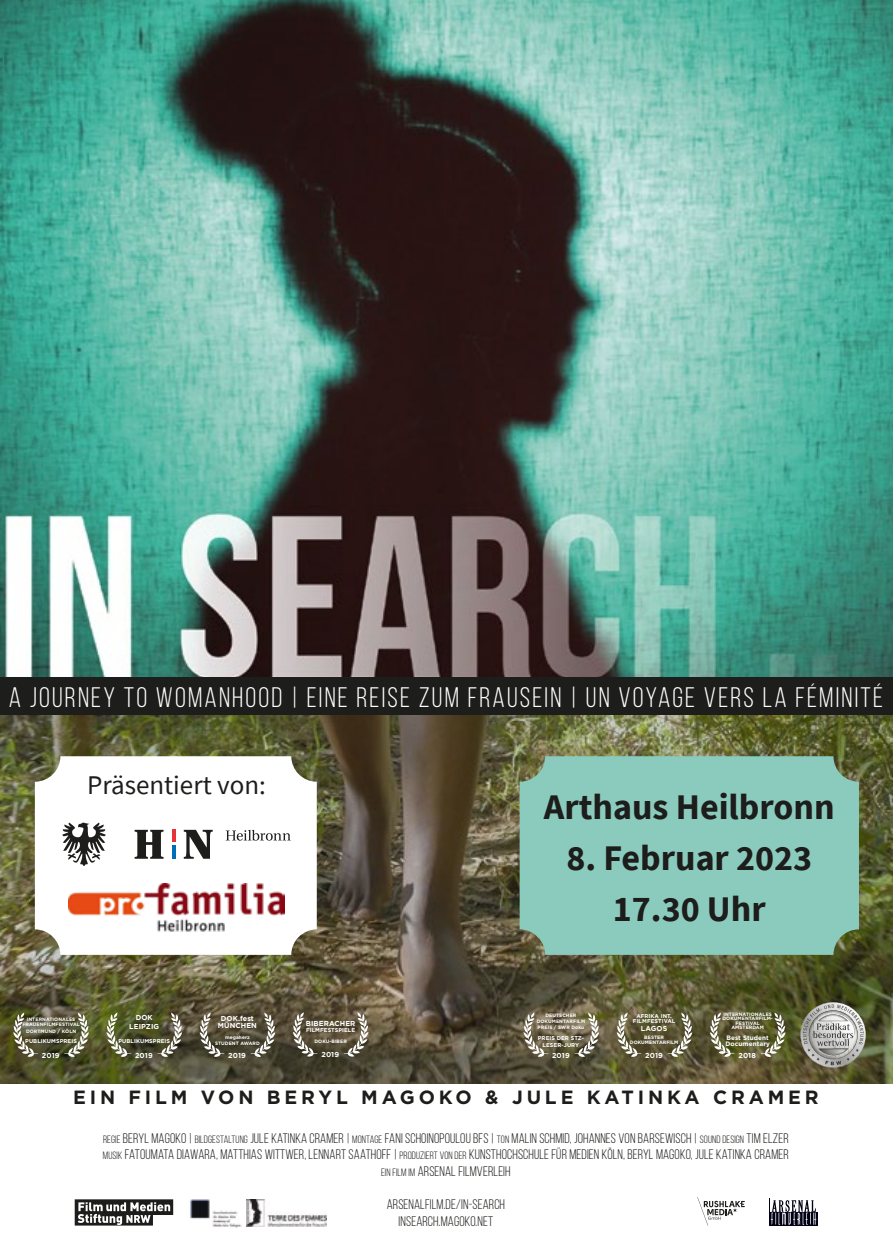
<style>
.page{position:relative;width:893px;height:1259px;background:#fff}
.page>*{position:absolute;margin:0;border:0;box-sizing:border-box;transform-origin:0 0}
.t1{font:700 36px "Source Sans Pro";color:#1d1d1b}
.t2{font:28.2px "Bebas Neue";letter-spacing:.08em;color:#fff}
.t3{font:27px "Source Sans Pro";color:#1d1d1b}
.t4{font:700 19.2px "Gotham";letter-spacing:.2em;color:#1d1d1b}
.t5{font:13.8px/16.5px "Bebas Neue";letter-spacing:.01em;color:#1d1d1b;text-align:center}
.t6{font:700 7.2px/7.2px "Gotham";letter-spacing:.01em;color:#fff;text-align:center}
.t7{font:700 6.3px/6.3px "Gotham";letter-spacing:.01em;color:#fff}
.t8{font:700 5.7px/5.7px "Gotham";letter-spacing:.01em;color:#fff;text-align:center}
.t9{font:700 4.8px/5.7px "Gotham";letter-spacing:.01em;color:#fff;text-align:center}
.s1{font-size:10.5px}
</style>
<div class="page">
<svg style="left:75px;top:1199px;width:98px;height:26px"></svg>
<img style="left:0;top:0;width:893px;height:677px">
<img style="left:0;top:715px;width:893px;height:369px">
<div style="left:0;top:677px;width:893px;height:38px;background:#1d1d1b"></div>
<img style="left:190px;top:1199px;width:52px;height:29px">
<svg style="left:769px;top:1198px;width:49px;height:27px"></svg>
<div style="left:770px;top:1198px;width:47px;height:13px;background:#fff"></div>
<svg style="left:771px;top:1200px;width:45px;height:24px"></svg>
<svg style="left:617px;top:1012px;width:24px;height:45px"></svg>
<svg style="left:668px;top:1012px;width:24px;height:45px"></svg>
<svg style="left:524px;top:1012px;width:24px;height:45px"></svg>
<svg style="left:574px;top:1012px;width:25px;height:45px"></svg>
<svg style="left:293px;top:1012px;width:25px;height:44px"></svg>
<svg style="left:344px;top:1012px;width:24px;height:44px"></svg>
<svg style="left:200px;top:1012px;width:24px;height:45px"></svg>
<svg style="left:251px;top:1012px;width:24px;height:45px"></svg>
<svg style="left:13px;top:1012px;width:25px;height:45px"></svg>
<svg style="left:64px;top:1012px;width:25px;height:45px"></svg>
<svg style="left:710px;top:1012px;width:25px;height:45px"></svg>
<svg style="left:761px;top:1012px;width:24px;height:45px"></svg>
<svg style="left:107px;top:1012px;width:24px;height:45px"></svg>
<svg style="left:157px;top:1012px;width:25px;height:45px"></svg>
<svg style="left:800px;top:1002px;width:66px;height:65px;background:#9e9e94"></svg>
<img style="left:246px;top:1199px;width:80px;height:27px">
<svg style="left:697px;top:1197px;width:48px;height:28px"></svg>
<div style="left:520px;top:756px;width:339px;height:199px;background:#8bcbbe;border-radius:26px"></div>
<div style="left:35px;top:756px;width:282px;height:199px;background:#fff;border-radius:26px"></div>
<svg style="left:135px;top:830px;width:29px;height:28px"></svg>
<svg style="left:184px;top:830px;width:29px;height:28px"></svg>
<svg style="left:226px;top:830px;width:64px;height:10px"></svg>
<svg style="left:172px;top:830px;width:3px;height:28px"></svg>
<svg style="left:62px;top:822px;width:44px;height:44px"></svg>
<img style="left:68px;top:883px;width:216px;height:49px">
<p class="t2" style="left:9px;top:682px;width:876px">A JOURNEY TO WOMANHOOD | EINE REISE ZUM FRAUSEIN | UN VOYAGE VERS LA FÉMINITÉ</p>
<p class="t3" style="left:87px;top:767px;width:180px">Präsentiert von:</p>
<p class="t9" style="left:22px;top:1016px;width:59px">INTERNATIONALES<br>FRAUENFILMFESTIVAL</p>
<p class="t9" style="left:26px;top:1028px;width:52px">DORTMUND / KÖLN</p>
<p class="t8" style="left:25px;top:1037px;width:53px">PUBLIKUMSPREIS</p>
<p class="t6" style="left:42px;top:1051px;width:19px">2019</p>
<p class="t6" style="left:129px;top:1013px;width:31px;line-height:8.7px">DOK<br>LEIPZIG</p>
<p class="t8" style="left:118px;top:1038px;width:53px">PUBLIKUMSPREIS</p>
<p class="t6" style="left:135px;top:1051px;width:19px">2019</p>
<p class="t6" style="left:218px;top:1014px;width:41px">DOK.fest<br>MÜNCHEN</p>
<p class="t9" style="left:215px;top:1034px;width:46px">megaherz<br>STUDENT AWARD</p>
<p class="t6" style="left:228px;top:1051px;width:19px">2019</p>
<p class="t6" style="left:306px;top:1019px;width:51px">BIBERACHER</p>
<p class="t8" style="left:306px;top:1027px;width:51px">FILMFESTSPIELE</p>
<p class="t9" style="left:314px;top:1038px;width:34px">DOKU-BIBER</p>
<p class="t6" style="left:321px;top:1051px;width:19px">2019</p>
<p class="t1" style="left:544px;top:783px;width:292px">Arthaus Heilbronn</p>
<p class="t1" style="left:566px;top:834px;width:247px">8. Februar 2023</p>
<p class="t1" style="left:613px;top:885px;width:154px">17.30 Uhr</p>
<p class="t9" style="left:537px;top:1012px;width:50px">DEUTSCHER<br>DOKUMENTARFILM<br>PREIS / SWR Doku</p>
<p class="t8" style="left:538px;top:1034px;width:48px;line-height:6.6px">PREIS DER STZ-<br>LESER-JURY</p>
<p class="t6" style="left:552px;top:1051px;width:19px">2019</p>
<p class="t8" style="left:633px;top:1012px;width:44px">AFRIKA INT.<br>FILMFESTIVAL</p>
<p class="t6" style="left:641px;top:1025px;width:28px">LAGOS</p>
<p class="t9" style="left:630px;top:1034px;width:50px">BESTER<br>DOKUMENTARFILM</p>
<p class="t6" style="left:645px;top:1051px;width:19px">2019</p>
<p class="t9" style="left:722px;top:1012px;width:52px;line-height:4.2px">INTERNATIONALES<br>DOKUMENTARFILM-<br>FESTIVAL<br>AMSTERDAM</p>
<p class="t7" style="left:725px;top:1034px;width:46px">Best Student<br>Documentary</p>
<p class="t6" style="left:738px;top:1051px;width:19px">2018</p>
<p class="t4" style="left:73px;top:1086px;width:747px">EIN FILM VON BERYL MAGOKO &amp; JULE KATINKA CRAMER</p>
<p class="t5" style="left:103px;top:1129px;width:687px"><span class="s1">REGIE</span> BERYL MAGOKO | <span class="s1">BILDGESTALTUNG</span> JULE KATINKA CRAMER | <span class="s1">MONTAGE</span> FANI SCHOINOPOULOU BFS | <span class="s1">TON</span> MALIN SCHMID, JOHANNES VON BARSEWISCH | <span class="s1">SOUND DESIGN</span> TIM ELZER<br><span class="s1">MUSIK</span> FATOUMATA DIAWARA, MATTHIAS WITTWER, LENNART SAATHOFF | <span class="s1">PRODUZIERT VON DER</span> KUNSTHOCHSCHULE FÜR MEDIEN KÖLN, BERYL MAGOKO, JULE KATINKA CRAMER<br><span class="s1">EIN FILM IM</span> ARSENAL FILMVERLEIH</p>
<p class="t5" style="left:387px;top:1196px;width:120px">ARSENALFILM.DE/IN-SEARCH<br>INSEARCH.MAGOKO.NET</p>
</div>
